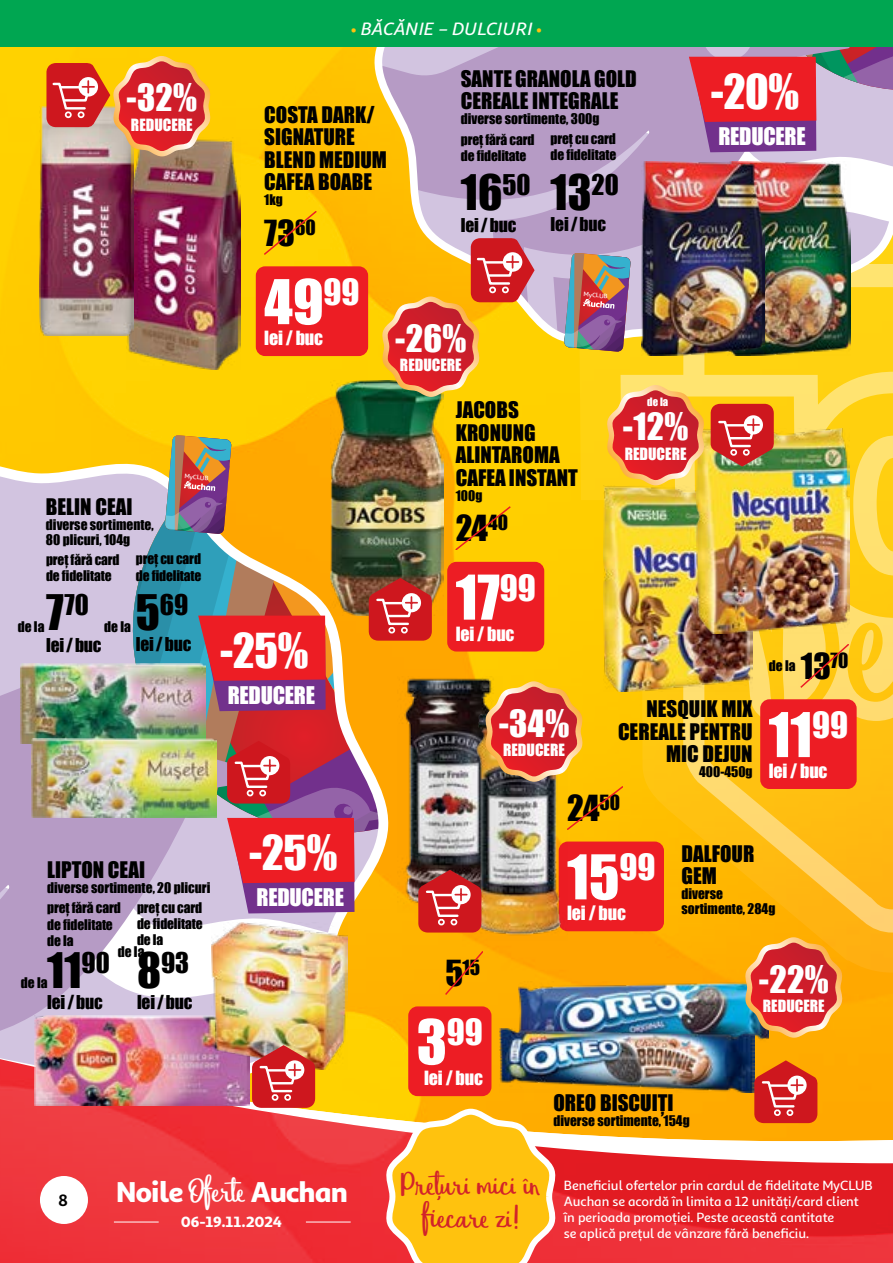
<style>
.page{position:relative;width:893px;height:1263px;background:#fff}
.page>*{position:absolute;margin:0;border:0;box-sizing:border-box;transform-origin:0 0}
.t1{font:57px "Impact";color:#fff}
.t2{font:45px "Impact";color:#000}
.t3{font:44.25px "Impact";color:#fff}
.t4{font:36px "Eufoniem U Two";letter-spacing:-.02em;color:#d2232a}
.t5{font:34.5px "Impact";letter-spacing:.01em;color:#fff}
.t6{font:33.3px "Impact";color:#fff}
.t7{font:33px "Impact";letter-spacing:-.01em;color:#000}
.t8{font:900 28.95px "Sana Sans Alt";letter-spacing:-.04em;color:#fff}
.t9{font:26.25px "Impact";color:#000}
.t10{font:22.35px "Impact";letter-spacing:-.01em;color:#fff}
.t11{font:21px/22.5px "Impact";color:#000}
.t12{font:19.2px "Impact";color:#000}
.t13{font:18px "Impact";letter-spacing:-.01em;color:#fff}
.t14{font:italic 500 17.85px "Sana Sans Alt";color:#fff}
.t15{font:17.55px "Impact";letter-spacing:-.01em;color:#000}
.t16{font:700 16.5px "Sana Sans Alt";color:#000}
.t17{font:15.45px "Impact";color:#fff}
.t18{font:900 15px "Sana Sans Alt";letter-spacing:-.01em;color:#fff}
.t19{font:13.5px/16.2px "Impact";color:#000}
.t20{font:500 13.5px/16.2px "Sana Sans Alt";color:#fff}
.t21{font:10.65px "Impact";color:#fff}
.t22{font:500 6.45px "Sana Sans Alt";color:#fff}
.s1{font-style:normal;color:#ffc20e}
.s2{font-size:45px}
.s3{font-size:33px}
.s4{font-size:57px}
.s5{font-family:"Eufoniem U Two";font-weight:400;font-size:36.75px}
</style>
<div class="page">
<img style="left:0;top:47px;width:893px;height:884px">
<svg style="left:0;top:442px;width:110px;height:489px;background:#cbb5c5"></svg>
<svg style="left:374px;top:47px;width:519px;height:314px;background:#c3a9be"></svg>
<svg style="left:0;top:931px;width:893px;height:332px;background:#ec5d41"></svg>
<div style="left:40px;top:1176px;width:48px;height:48px;background:#fff;border-radius:50%"></div>
<svg style="left:380px;top:1106px;width:182px;height:157px;background:#fcb32d"></svg>
<hr style="left:114px;top:1221px;width:45px;height:1px;background:#fff">
<hr style="left:306px;top:1221px;width:45px;height:1px;background:#fff">
<div style="left:0;top:0;width:893px;height:47px;background:#00a651"></div>
<div style="left:408px;top:1006px;width:83px;height:90px;background:#ed1d24;border-radius:9px"></div>
<img style="left:499px;top:1038px;width:255px;height:54px">
<svg style="left:754px;top:1060px;width:64px;height:63px;background:#db4e36"></svg>
<img style="left:133px;top:138px;width:108px;height:73px">
<img style="left:40px;top:106px;width:93px;height:229px">
<svg style="left:46px;top:56px;width:165px;height:100px;background:#da6b4a"></svg>
<img style="left:35px;top:1015px;width:214px;height:90px">
<img style="left:212px;top:1038px;width:136px;height:32px">
<svg style="left:252px;top:1045px;width:64px;height:63px;background:#d24b47"></svg>
<img style="left:21px;top:663px;width:89px;height:80px">
<img style="left:32px;top:739px;width:78px;height:79px">
<img style="left:764px;top:161px;width:86px;height:50px">
<img style="left:641px;top:161px;width:123px;height:50px">
<svg style="left:689px;top:47px;width:204px;height:105px;background:#be6181"></svg>
<img style="left:110px;top:211px;width:782px;height:827px">
<h3 class="t14" style="left:351px;top:15px;width:193px"><span class="s1">•</span> BĂCĂNIE – DULCIURI <span class="s1">•</span></h3>
<h3 class="t5" style="left:127px;top:71px;width:72px">-32%</h3>
<p class="t17" style="left:131px;top:113px;width:63px">REDUCERE</p>
<p class="t22" style="left:185px;top:471px;width:25px;rotate:5deg">MyCLUB</p>
<h3 class="t11" style="left:46px;top:494px;width:88px">BELIN CEAI</h3>
<p class="t19" style="left:46px;top:516px;width:109px;line-height:15px">diverse sortimente,<br>80 plicuri, 104g</p>
<p class="t19" style="left:46px;top:551px;width:75px">preț fără card de fidelitate</p>
<h3 class="t9" style="left:46px;top:585px;width:44px"><span class="s2">7</span>70</h3>
<p class="t15" style="left:46px;top:631px;width:57px">lei / buc</p>
<p class="t19" style="left:136px;top:551px;width:67px">preț cu card de fidelitate</p>
<h3 class="t9" style="left:136px;top:584px;width:54px"><span class="s2">5</span>69</h3>
<p class="t19" style="left:18px;top:618px;width:28px">de la</p>
<p class="t19" style="left:104px;top:618px;width:28px">de la</p>
<p class="t15" style="left:136px;top:631px;width:57px">lei / buc</p>
<h3 class="t11" style="left:47px;top:858px;width:99px">LIPTON CEAI</h3>
<p class="t19" style="left:47px;top:877px;width:165px;line-height:20.4px">diverse sortimente, 20 plicuri preț fără card</p>
<p class="t19" style="left:47px;top:916px;width:67px">de fidelitate de la</p>
<h2 class="t2" style="left:47px;top:935px;width:64px">11<sup>90</sup></h2>
<p class="t15" style="left:47px;top:989px;width:57px">lei / buc</p>
<p class="t19" style="left:137px;top:899px;width:67px;text-align:justify">preț cu card de fidelitate de la</p>
<p class="t19" style="left:118px;top:943px;width:28px">de la</p>
<h3 class="t9" style="left:137px;top:942px;width:54px"><span class="s2">8</span>93</h3>
<p class="t19" style="left:21px;top:974px;width:28px">de la</p>
<p class="t15" style="left:137px;top:988px;width:57px">lei / buc</p>
<h3 class="t11" style="left:264px;top:103px;width:124px">COSTA DARK/<br>SIGNATURE<br>BLEND MEDIUM<br>CAFEA BOABE</h3>
<p class="t19" style="left:264px;top:192px;width:20px">1kg</p>
<h3 class="t7" style="left:264px;top:207px;width:53px">73<sup>60</sup></h3>
<h1 class="t1" style="left:264px;top:258px;width:97px">49<sup>99</sup></h1>
<h3 class="t13" style="left:264px;top:324px;width:60px">lei / buc</h3>
<h3 class="t11" style="left:461px;top:67px;width:177px">SANTE GRANOLA GOLD<br>CEREALE INTEGRALE</h3>
<p class="t19" style="left:461px;top:108px;width:140px;line-height:20.4px">diverse sortimente, 300g preț fără card</p>
<p class="t19" style="left:461px;top:147px;width:67px">de fidelitate</p>
<h2 class="t2" style="left:461px;top:157px;width:159px">16<sup>50</sup> 13<sup>20</sup></h2>
<p class="t15" style="left:461px;top:211px;width:57px">lei / buc</p>
<p class="t19" style="left:551px;top:130px;width:67px">preț cu card de fidelitate</p>
<p class="t15" style="left:551px;top:211px;width:57px">lei / buc</p>
<h3 class="t5" style="left:395px;top:311px;width:73px">-26%</h3>
<p class="t17" style="left:400px;top:353px;width:63px">REDUCERE</p>
<p class="t22" style="left:584px;top:289px;width:25px;rotate:5deg">MyCLUB</p>
<h3 class="t3" style="left:711px;top:57px;width:90px">-20%</h3>
<h3 class="t10" style="left:718px;top:119px;width:89px">REDUCERE</h3>
<h3 class="t3" style="left:220px;top:616px;width:90px">-25%</h3>
<h3 class="t10" style="left:228px;top:677px;width:89px">REDUCERE</h3>
<h3 class="t3" style="left:249px;top:819px;width:90px">-25%</h3>
<h3 class="t10" style="left:257px;top:880px;width:89px">REDUCERE</h3>
<h3 class="t11" style="left:456px;top:398px;width:124px">JACOBS<br>KRONUNG<br>ALINTAROMA<br>CAFEA INSTANT</h3>
<p class="t19" style="left:456px;top:487px;width:28px">100g</p>
<h3 class="t7" style="left:456px;top:503px;width:54px">24<sup>40</sup></h3>
<h1 class="t1" style="left:456px;top:553px;width:82px">17<sup>99</sup></h1>
<h3 class="t13" style="left:456px;top:620px;width:60px">lei / buc</h3>
<h3 class="t5" style="left:499px;top:696px;width:72px">-34%</h3>
<p class="t17" style="left:503px;top:738px;width:63px">REDUCERE</p>
<p class="t21" style="left:647px;top:394px;width:23px">de la</p>
<h3 class="t5" style="left:623px;top:400px;width:67px">-12%</h3>
<p class="t17" style="left:625px;top:442px;width:63px">REDUCERE</p>
<h3 class="t11" style="left:618px;top:697px;width:136px;text-align:right">NESQUIK MIX<br>CEREALE PENTRU<br>MIC DEJUN</h3>
<p class="t19" style="left:699px;top:763px;width:55px">400-450g</p>
<p class="t19" style="left:769px;top:657px;width:28px">de la</p>
<h3 class="t7" style="left:801px;top:640px;width:49px">13<sup>70</sup></h3>
<h1 class="t1" style="left:769px;top:690px;width:81px">11<sup>99</sup></h1>
<h3 class="t13" style="left:769px;top:757px;width:60px">lei / buc</h3>
<h3 class="t7" style="left:567px;top:782px;width:55px">24<sup>50</sup></h3>
<h1 class="t1" style="left:567px;top:833px;width:90px">15<sup>99</sup></h1>
<h3 class="t13" style="left:567px;top:899px;width:60px">lei / buc</h3>
<h3 class="t11" style="left:681px;top:842px;width:74px">DALFOUR<br>GEM</h3>
<p class="t19" style="left:681px;top:886px;width:95px;line-height:15px">diverse sortimente, 284g</p>
<h3 class="t12" style="left:446px;top:952px;width:36px"><span class="s3">5</span>15</h3>
<h3 class="t6" style="left:417px;top:1006px;width:68px"><span class="s4">3</span>99</h3>
<h3 class="t13" style="left:424px;top:1064px;width:60px">lei / buc</h3>
<h3 class="t11" style="left:553px;top:1091px;width:122px">OREO BISCUIȚI</h3>
<p class="t19" style="left:553px;top:1112px;width:138px">diverse sortimente, 154g</p>
<h3 class="t5" style="left:759px;top:952px;width:71px">-22%</h3>
<p class="t17" style="left:763px;top:994px;width:63px">REDUCERE</p>
<p class="t16" style="left:59px;top:1190px;width:11px">8</p>
<h3 class="t8" style="left:116px;top:1169px;width:233px">Noile <span class="s5">Oferte</span> Auchan</h3>
<p class="t18" style="left:181px;top:1210px;width:102px">06-19.11.2024</p>
<h3 class="t4" style="left:401px;top:1162px;width:141px">Prețuri mici în</h3>
<h3 class="t4" style="left:422px;top:1195px;width:99px">fiecare zi!</h3>
<p class="t20" style="left:564px;top:1176px;width:310px">Beneficiul ofertelor prin cardul de fidelitate MyCLUB Auchan se acordă în limita a 12 unități/card client în perioada promoției. Peste această cantitate<br>se aplică prețul de vânzare fără beneficiu.</p>
</div>
